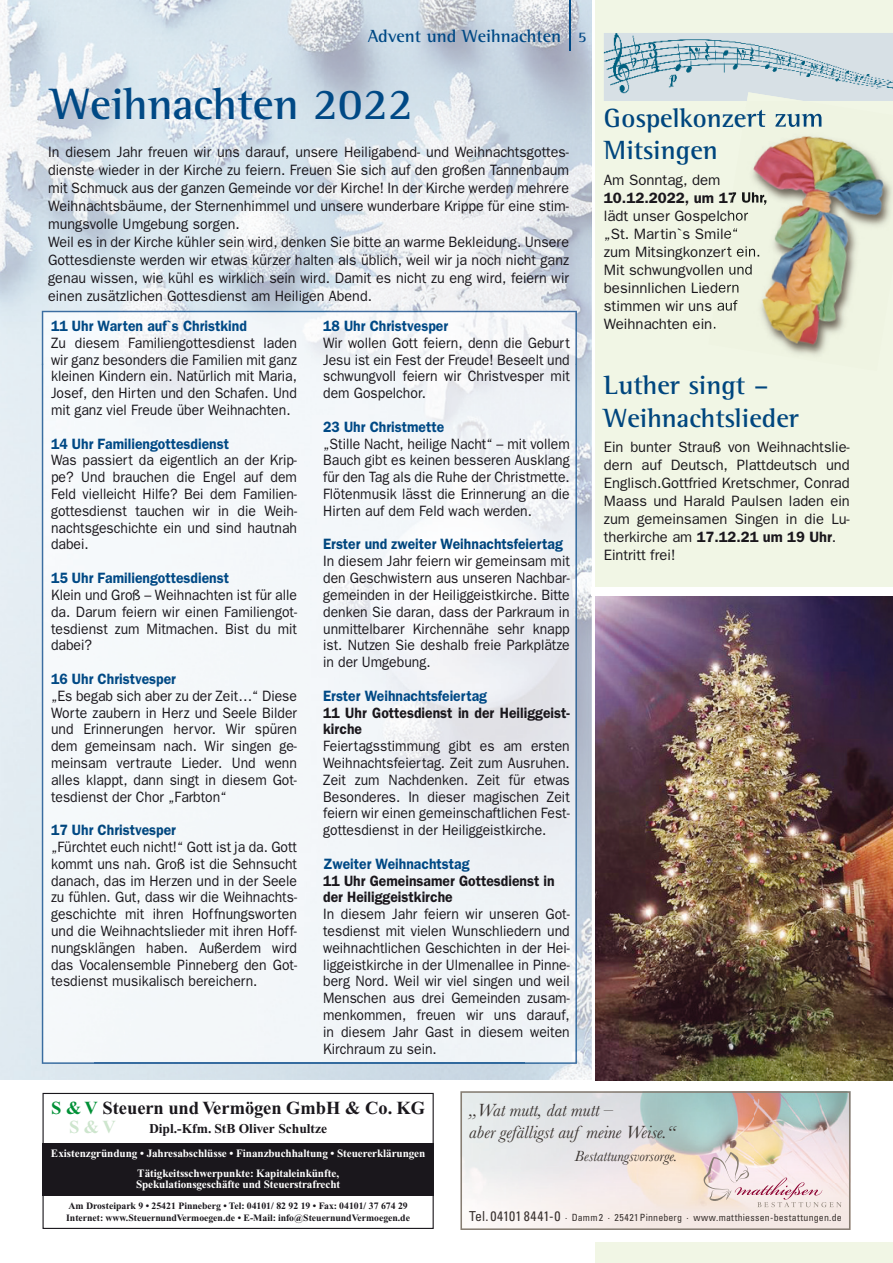
<style>
.page{position:relative;width:893px;height:1263px;background:#fff}
.page>*{position:absolute;margin:0;border:0;box-sizing:border-box;transform-origin:0 0}
.t1{font:700 45px "Rotis Semi Serif";color:#004985}
.t2{font:700 27px/32.4px "Rotis Semi Serif";color:#00467e}
.t3{font:700 18.45px "Times New Roman";color:#1a171c}
.t4{font:700 18.45px "Times New Roman";color:#cde5cd}
.t5{font:italic 18.3px/22px "Baskerville";color:#3a3330}
.t6{font:700 18px "Rotis Semi Serif";color:#004985}
.t7{font:italic 15.3px "Baskerville";color:#3a3330}
.t8{font:15px/16.8px "Franklin Gothic";color:#1a171c;text-align:justify;scale:.93 1}
.t9{font:15px/18px "Franklin Gothic";color:#1a171c;scale:.95 1}
.t10{font:15px/18px "Franklin Gothic";color:#1a171c}
.t11{font:600 15px "Franklin Gothic";color:#004985;scale:.93 1}
.t12{font:600 15px/16.8px "Franklin Gothic";color:#1a171c;scale:.93 1}
.t13{font:600 15px "Franklin Gothic";color:#00467e;scale:.93 1}
.t14{font:600 15px "Franklin Gothic";color:#1a171c}
.t15{font:700 13.5px "Times New Roman";color:#1a171c}
.t16{font:700 11.25px/19.5px "Times New Roman";letter-spacing:-.005em;color:#fff;text-align:center}
.t17{font:condensed 9.9px "Univers LT";letter-spacing:.02em;color:#3a3330}
.t18{font:700 9.75px/11.2px "Times New Roman";color:#1a171c}
.s1{font-size:15px}
.s2{font-weight:600;color:#00467e}
.s3{font-weight:600;color:#004985}
.s4{font-weight:600}
.s5{color:#009036}
.s6{font-size:13.8px}
</style>
<div class="page">
<div style="left:595px;top:0;width:298px;height:1263px;background:#f1f6e5"></div>
<img style="left:54px;top:0;width:538px;height:359px">
<img style="left:0;top:0;width:54px;height:1080px">
<img style="left:539px;top:359px;width:53px;height:721px">
<div style="left:0;top:1080px;width:893px;height:162px;background:#fff"></div>
<div style="left:43px;top:1144px;width:391px;height:52px;background:#1a171c"></div>
<div style="left:43px;top:1093px;width:391px;height:136px;border:1px solid #1a171c"></div>
<img style="left:463px;top:1094px;width:384px;height:133px">
<svg style="left:703px;top:1152px;width:139px;height:55px;background:#eedad8"></svg>
<div style="left:460px;top:1091px;width:390px;height:139px;border:2px solid #867d72"></div>
<hr style="left:569px;top:0;width:2px;height:50px;background:#004985">
<img style="left:42px;top:311px;width:535px;height:53px">
<img style="left:524px;top:364px;width:53px;height:700px">
<div style="left:42px;top:364px;width:53px;height:700px;background:#f5f9fb"></div>
<img style="left:95px;top:1062px;width:429px;height:2px">
<img style="left:604px;top:33px;width:289px;height:68px">
<img style="left:715px;top:136px;width:177px;height:220px">
<img style="left:742px;top:109px;width:80px;height:18px">
<img style="left:730px;top:192px;width:37px;height:13px">
<img style="left:728px;top:210px;width:20px;height:13px">
<img style="left:725px;top:228px;width:14px;height:12px">
<img style="left:722px;top:246px;width:39px;height:13px">
<img style="left:719px;top:264px;width:34px;height:13px">
<img style="left:717px;top:282px;width:22px;height:11px">
<img style="left:715px;top:300px;width:23px;height:11px">
<img style="left:747px;top:92px;width:56px;height:9px">
<img style="left:595px;top:596px;width:298px;height:484px">
<div style="left:592px;top:587px;width:301px;height:9px;background:#fff"></div>
<p class="t6" style="left:368px;top:25px;width:220px">Advent und Weihnachten <span class="s1">5</span></p>
<h1 class="t1" style="left:51px;top:77px;width:363px">Weihnachten 2022</h1>
<p class="t9" style="left:48px;top:142px;width:550px">In diesem Jahr freuen wir uns darauf, unsere Heiligabend- und Weihnachtsgottes&shy;dienste wieder in der Kirche zu feiern. Freuen Sie sich auf den großen Tannenbaum mit Schmuck aus der ganzen Gemeinde vor der Kirche! In der Kirche werden mehrere Weihnachtsbäume, der Sternenhimmel und unsere wunderbare Krippe für eine stim&shy;mungsvolle Umgebung sorgen.<br>Weil es in der Kirche kühler sein wird, denken Sie bitte an warme Bekleidung. Unsere Gottesdienste werden wir etwas kürzer halten als üblich, weil wir ja noch nicht ganz genau wissen, wie kühl es wirklich sein wird. Damit es nicht zu eng wird, feiern wir einen zusätzlichen Gottesdienst am Heiligen Abend.</p>
<p class="t11" style="left:51px;top:317px;width:212px">11 Uhr Warten auf`s Christkind</p>
<p class="t8" style="left:51px;top:334px;width:266px">Zu diesem Familiengottesdienst laden wir ganz besonders die Familien mit ganz kleinen Kindern ein. Natürlich mit Maria, Josef, den Hirten und den Schafen. Und mit ganz viel Freude über Weihnachten.</p>
<p class="t11" style="left:51px;top:435px;width:193px">14 Uhr Familiengottesdienst</p>
<p class="t8" style="left:51px;top:452px;width:266px">Was passiert da eigentlich an der Krip&shy;pe? Und brauchen die Engel auf dem Feld vielleicht Hilfe? Bei dem Familien&shy;gottesdienst tauchen wir in die Weih&shy;nachtsgeschichte ein und sind hautnah dabei.</p>
<p class="t11" style="left:51px;top:569px;width:193px">15 Uhr Familiengottesdienst</p>
<p class="t8" style="left:51px;top:586px;width:266px">Klein und Groß – Weihnachten ist für alle da. Darum feiern wir einen Familiengot&shy;tesdienst zum Mitmachen. Bist du mit dabei?</p>
<p class="t11" style="left:51px;top:670px;width:136px">16 Uhr Christvesper</p>
<p class="t8" style="left:51px;top:687px;width:266px">„Es begab sich aber zu der Zeit…“ Diese Worte zaubern in Herz und Seele Bilder und Erinnerungen hervor. Wir spüren dem gemeinsam nach. Wir singen ge&shy;meinsam vertraute Lieder. Und wenn alles klappt, dann singt in diesem Got&shy;tesdienst der Chor „Farbton“</p>
<p class="t8" style="left:51px;top:821px;width:266px;text-align:left"><span class="s2">17</span> <span class="s3">Uhr</span> <span class="s2">Christvesper<br></span>„Fürchtet euch nicht!“ Gott ist ja da. Gott kommt uns nah. Groß ist die Sehnsucht danach, das im Herzen und in der Seele zu fühlen. Gut, dass wir die Weihnachts&shy;geschichte mit ihren Hoffnungsworten und die Weihnachtslieder mit ihren Hoff&shy;nungsklängen haben. Außerdem wird das Vocalensemble Pinneberg den Got&shy;tesdienst musikalisch bereichern.</p>
<p class="t11" style="left:323px;top:317px;width:136px">18 Uhr Christvesper</p>
<p class="t8" style="left:323px;top:334px;width:267px">Wir wollen Gott feiern, denn die Geburt Jesu ist ein Fest der Freude! Beseelt und schwungvoll feiern wir Christvesper mit dem Gospelchor.</p>
<p class="t11" style="left:323px;top:418px;width:132px">23 Uhr Christmette</p>
<p class="t8" style="left:323px;top:435px;width:267px">„Stille Nacht, heilige Nacht“ – mit vollem Bauch gibt es keinen besseren Ausklang für den Tag als die Ruhe der Christmette.<br>Flötenmusik lässt die Erinnerung an die Hirten auf dem Feld wach werden.</p>
<p class="t13" style="left:323px;top:535px;width:259px">Erster und zweiter Weihnachtsfeiertag</p>
<p class="t8" style="left:323px;top:552px;width:267px">In diesem Jahr feiern wir gemeinsam mit den Geschwistern aus unseren Nachbar&shy;gemeinden in der Heiliggeistkirche. Bitte denken Sie daran, dass der Parkraum in unmittelbarer Kirchennähe sehr knapp ist. Nutzen Sie deshalb freie Parkplätze in der Umgebung.</p>
<p class="t11" style="left:323px;top:687px;width:178px">Erster Weihnachtsfeiertag</p>
<p class="t12" style="left:323px;top:703px;width:267px">11 Uhr Gottesdienst in der Heiliggeist&shy;kirche</p>
<p class="t8" style="left:323px;top:737px;width:267px">Feiertagsstimmung gibt es am ersten Weihnachtsfeiertag. Zeit zum Ausruhen.<br>Zeit zum Nachdenken. Zeit für etwas Besonderes. In dieser magischen Zeit feiern wir einen gemeinschaftlichen Fest&shy;gottesdienst in der Heiliggeistkirche.</p>
<p class="t11" style="left:323px;top:855px;width:159px">Zweiter Weihnachtstag</p>
<p class="t12" style="left:323px;top:871px;width:251px">11 Uhr Gemeinsamer Gottesdienst in der Heiliggeistkirche</p>
<p class="t8" style="left:323px;top:905px;width:267px">In diesem Jahr feiern wir unseren Got&shy;tesdienst mit vielen Wunschliedern und weihnachtlichen Geschichten in der Hei&shy;liggeistkirche in der Ulmenallee in Pinne&shy;berg Nord. Weil wir viel singen und weil Menschen aus drei Gemeinden zusam&shy;menkommen, freuen wir uns darauf, in diesem Jahr Gast in diesem weiten Kirchraum zu sein.</p>
<h2 class="t2" style="left:604px;top:101px;width:221px">Gospelkonzert zum<br>Mitsingen</h2>
<p class="t10" style="left:604px;top:170px;width:118px">Am Sonntag, dem</p>
<p class="t14" style="left:604px;top:189px;width:165px">10.12.2022, um 17 Uhr,</p>
<p class="t10" style="left:604px;top:206px;width:158px">lädt unser Gospelchor „St. Martin`s Smile“ zum Mitsingkonzert ein.<br>Mit schwungvollen und besinnlichen Liedern stimmen wir uns auf<br>Weihnachten ein.</p>
<h2 class="t2" style="left:604px;top:369px;width:197px">Luther singt –<br>Weihnachtslieder</h2>
<p class="t10" style="left:604px;top:438px;width:248px">Ein bunter Strauß von Weihnachtslie&shy;dern auf Deutsch, Plattdeutsch und<br>Englisch.Gottfried Kretschmer, Conrad<br>Maass und Harald Paulsen laden ein zum gemeinsamen Singen in die Lu&shy;therkirche am <span class="s4">17.12.21 um 19 Uhr</span>.<br>Eintritt frei!</p>
<p class="t3" style="left:51px;top:1097px;width:375px"><span class="s5">S &amp; V</span> Steuern und Vermögen GmbH &amp; Co. KG</p>
<p class="t15" style="left:149px;top:1121px;width:179px">Dipl.-Kfm. StB Oliver Schultze</p>
<p class="t16" style="left:51px;top:1143px;width:376px">Existenzgründung • Jahresabschlüsse • Finanzbuchhaltung • Steuererklärungen<br>Tätigkeitsschwerpunkte: Kapitaleinkünfte,</p>
<p class="t16" style="left:136px;top:1174px;width:206px">Spekulationsgeschäfte und Steuerstrafrecht</p>
<p class="t18" style="left:66px;top:1200px;width:345px">Am Drosteipark 9 • 25421 Pinneberg • Tel: 04101/ 82 92 19 • Fax: 04101/ 37 674 29<br>Internet: www.SteuernundVermoegen.de • E-Mail: info@SteuernundVermoegen.de</p>
<p class="t4" style="left:69px;top:1116px;width:48px">S &amp; V</p>
<p class="t5" style="left:469px;top:1099px;width:208px">„Wat mutt, dat mutt –<br>aber gefälligst auf meine Weise.“</p>
<p class="t7" style="left:575px;top:1146px;width:104px">Bestattungsvorsorge.</p>
<p class="t17" style="left:469px;top:1211px;width:374px"><span class="s6">Tel. 04101 8441-0</span> · Damm 2 · 25421 Pinneberg · www.matthiessen-bestattungen.de</p>
</div>
